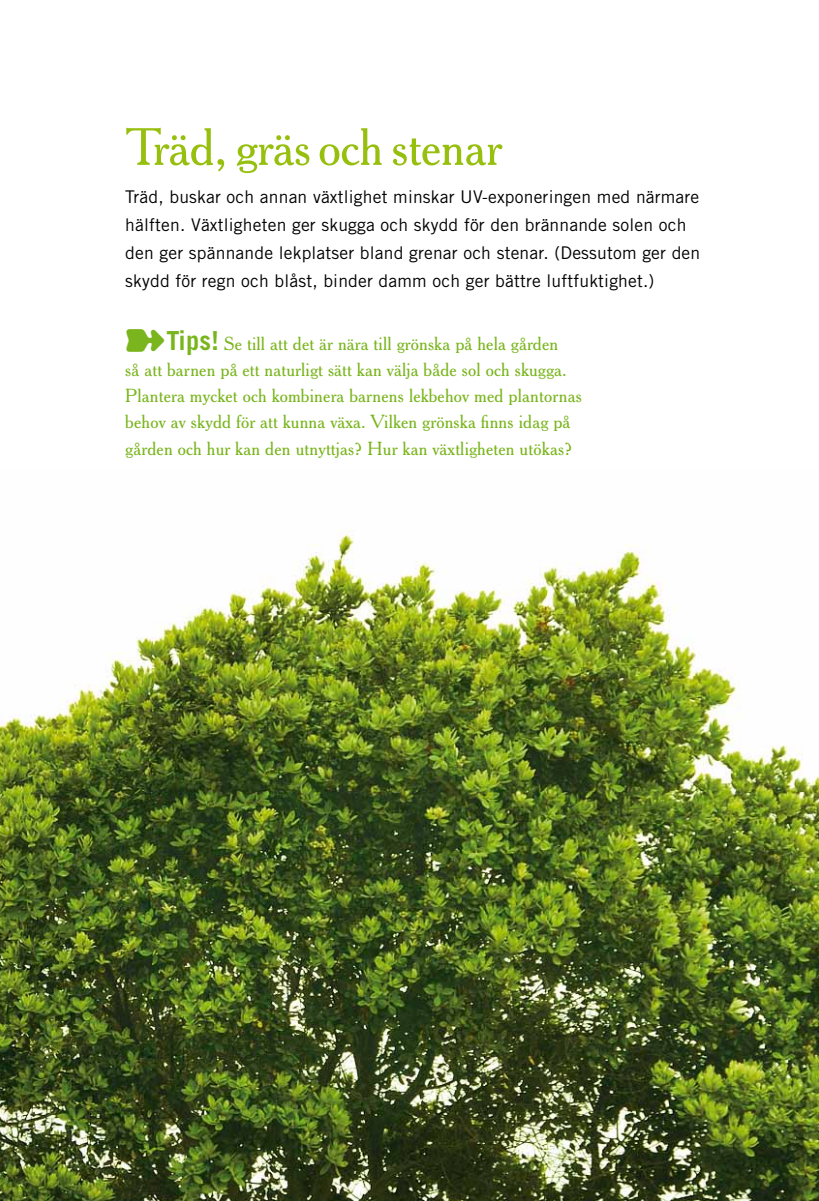
<style>
.page{position:relative;width:819px;height:1201px;background:#fff}
.page>*{position:absolute;margin:0;border:0;box-sizing:border-box;transform-origin:0 0}
.t1{font:50.75px "Cheltenham BT";letter-spacing:-.005em;color:#97bf0d}
.t2{font:18.38px/26.2px "Cheltenham BT";letter-spacing:.01em;color:#7ab51d}
.t3{font:17.5px/28px "Trade Gothic";letter-spacing:.01em;color:#000}
.s1{font-family:"Trade Gothic";font-weight:700;font-size:26.25px}
</style>
<div class="page">
<img style="left:0;top:529px;width:819px;height:671px">
<h1 class="t1" style="left:125px;top:116px;width:378px">Träd, gräs och stenar</h1>
<p class="t3" style="left:125px;top:182px;width:576px">Träd, buskar och annan växtlighet minskar UV-exponeringen med närmare hälften. Växtligheten ger skugga och skydd för den brännande solen och den ger spännande lekplatser bland grenar och stenar. (Dessutom ger den skydd för regn och blåst, binder damm och ger bättre luftfuktighet.)</p>
<p class="t2" style="left:125px;top:330px;width:458px">➽<span class="s1">Tips!</span> Se till att det är nära till grönska på hela gården<br>så att barnen på ett naturligt sätt kan välja både sol och skugga.<br>Plantera mycket och kombinera barnens lekbehov med plantornas behov av skydd för att kunna växa. Vilken grönska finns idag på gården och hur kan den utnyttjas? Hur kan växtligheten utökas?</p>
</div>
